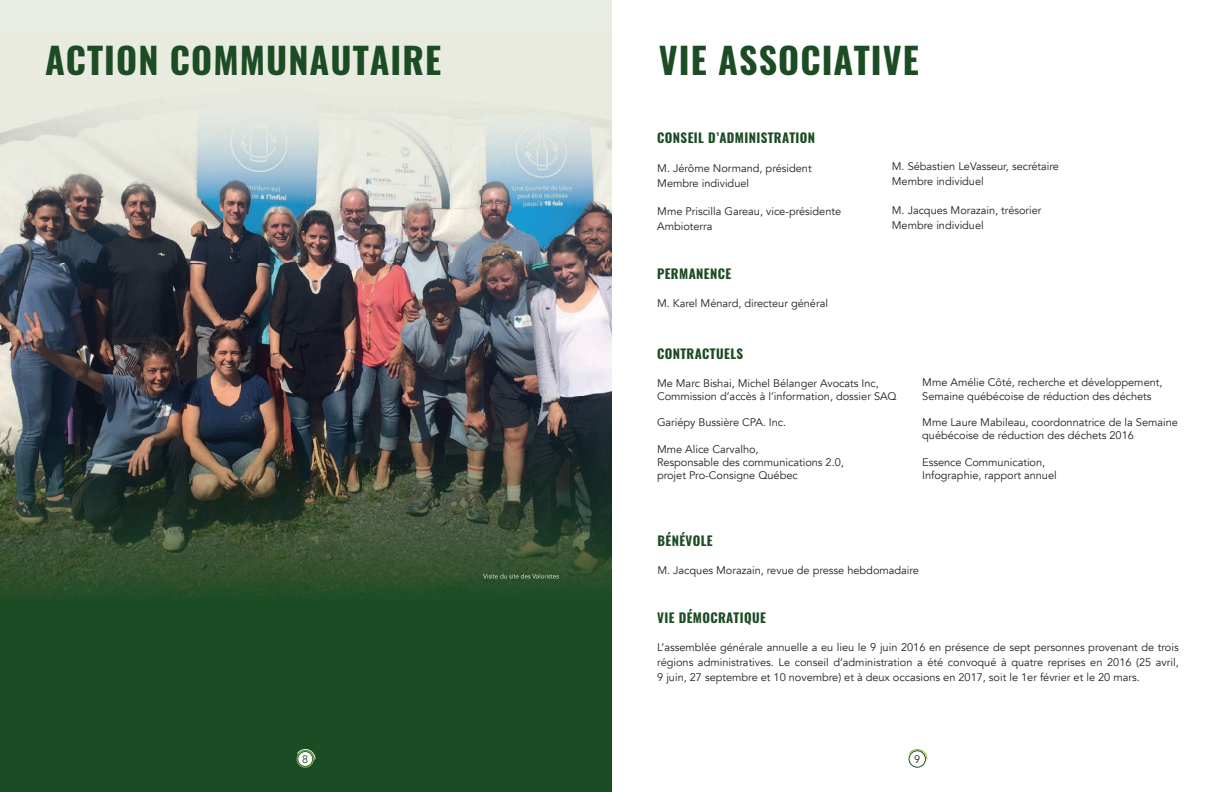
<style>
.page{position:relative;width:1224px;height:792px;background:#fff}
.page>*{position:absolute;margin:0;border:0;box-sizing:border-box;transform-origin:0 0}
.t1{font:700 36px "Oswald";letter-spacing:.03em;color:#1c4c24}
.t2{font:700 13px "Oswald";letter-spacing:.03em;color:#1c4c24}
.t3{font:11px/15px "Avenir";color:#231f20}
.t4{font:10.9px "Avenir";color:#1c4c24}
.t5{font:10.9px "Avenir";color:#231f20}
</style>
<div class="page">
<div style="left:0;top:396px;width:621px;height:396px;background:#1c4c24"></div>
<div style="left:0;top:0;width:621px;height:32px;background:#e9ece2"></div>
<img style="left:0;top:32px;width:612px;height:565px">
<div style="left:297px;top:751px;width:17px;height:16px;border:1px solid #8db44d;border-radius:50%"></div>
<div style="left:298px;top:752px;width:14px;height:14px;background:#fff;border-radius:50%"></div>
<svg style="left:297px;top:749px;width:18px;height:11px"></svg>
<svg style="left:483px;top:574px;width:76px;height:4px"></svg>
<div style="left:612px;top:0;width:612px;height:792px;background:#fff"></div>
<div style="left:909px;top:751px;width:17px;height:16px;border:1px solid #1c4c24;border-radius:50%"></div>
<div style="left:910px;top:752px;width:14px;height:14px;background:#fff;border-radius:50%"></div>
<svg style="left:909px;top:749px;width:18px;height:11px"></svg>
<h1 class="t1" style="left:45px;top:36px;width:398px">ACTION COMMUNAUTAIRE</h1>
<p class="t4" style="left:302px;top:753px;width:8px">8</p>
<h1 class="t1" style="left:659px;top:36px;width:262px">VIE ASSOCIATIVE</h1>
<p class="t2" style="left:657px;top:129px;width:159px">CONSEIL D’ADMINISTRATION</p>
<p class="t3" style="left:657px;top:161px;width:156px">M. Jérôme Normand, président<br>Membre individuel</p>
<p class="t3" style="left:657px;top:204px;width:185px">Mme Priscilla Gareau, vice-présidente<br>Ambioterra</p>
<p class="t2" style="left:657px;top:265px;width:76px">PERMANENCE</p>
<p class="t3" style="left:657px;top:296px;width:173px">M. Karel Ménard, directeur général</p>
<p class="t3" style="left:892px;top:159px;width:169px">M. Sébastien LeVasseur, secrétaire<br>Membre individuel</p>
<p class="t3" style="left:892px;top:203px;width:151px">M. Jacques Morazain, trésorier<br>Membre individuel</p>
<p class="t2" style="left:657px;top:344px;width:88px">CONTRACTUELS</p>
<p class="t3" style="left:657px;top:377px;width:241px;line-height:13.2px">Me Marc Bishai, Michel Bélanger Avocats Inc,<br>Commission d’accès à l’information, dossier SAQ</p>
<p class="t3" style="left:657px;top:415px;width:131px">Gariépy Bussière CPA. Inc.</p>
<p class="t3" style="left:657px;top:443px;width:188px;line-height:13.2px">Mme Alice Carvalho,<br>Responsable des communications 2.0, projet Pro-Consigne Québec</p>
<p class="t3" style="left:922px;top:376px;width:242px;line-height:13.2px">Mme Amélie Côté, recherche et développement,<br>Semaine québécoise de réduction des déchets</p>
<p class="t3" style="left:922px;top:416px;width:257px;line-height:13.2px">Mme Laure Mabileau, coordonnatrice de la Semaine québécoise de réduction des déchets 2016</p>
<p class="t3" style="left:922px;top:455px;width:136px;line-height:13.2px">Essence Communication,<br>Infographie, rapport annuel</p>
<p class="t2" style="left:657px;top:531px;width:57px">BÉNÉVOLE</p>
<p class="t3" style="left:657px;top:563px;width:263px">M. Jacques Morazain, revue de presse hebdomadaire</p>
<p class="t2" style="left:657px;top:609px;width:110px">VIE DÉMOCRATIQUE</p>
<p class="t3" style="left:657px;top:640px;width:523px;text-align:justify">L’assemblée générale annuelle a eu lieu le 9 juin 2016 en présence de sept personnes provenant de trois régions administratives. Le conseil d’administration a été convoqué à quatre reprises en 2016 (25 avril, 9 juin, 27 septembre et 10 novembre) et à deux occasions en 2017, soit le 1er février et le 20 mars.</p>
<p class="t5" style="left:914px;top:753px;width:8px">9</p>
</div>
